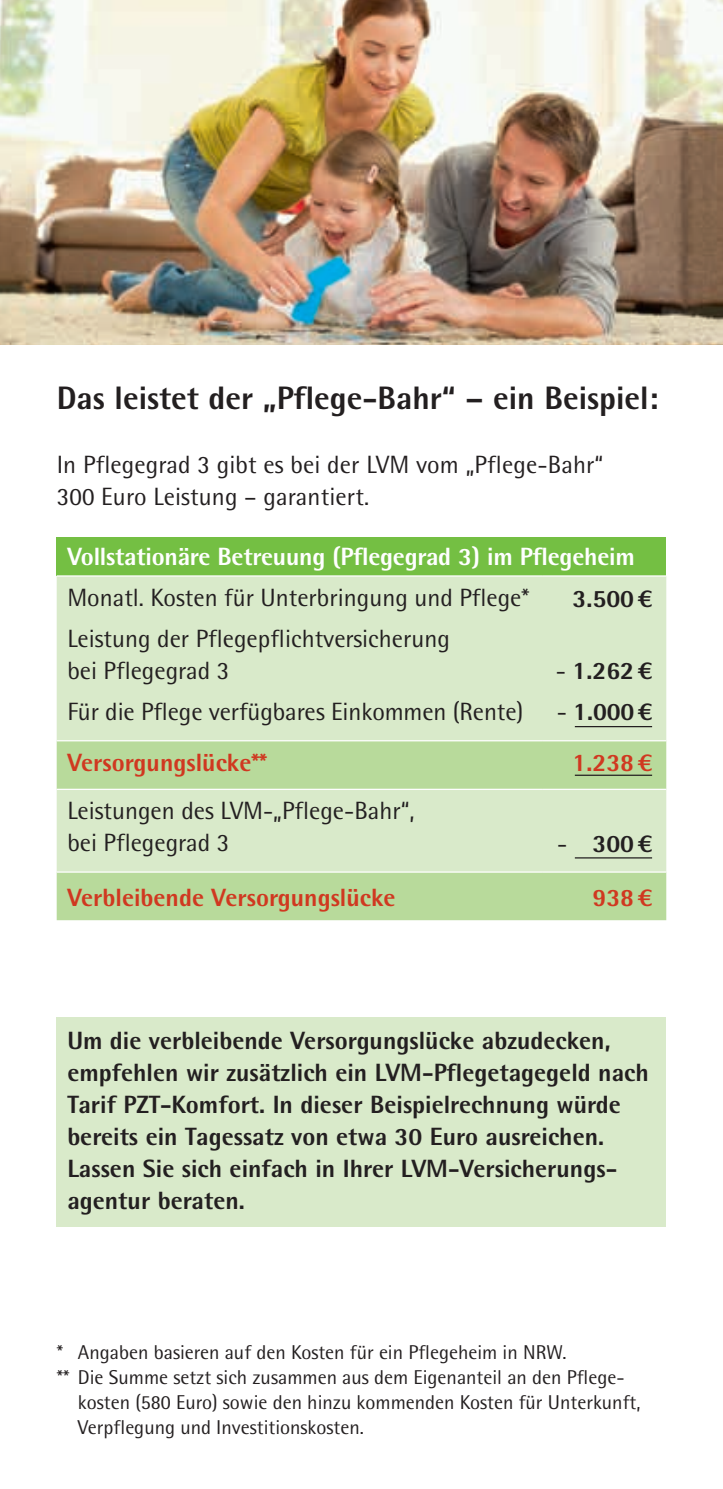
<style>
.page{position:relative;width:723px;height:1489px;background:#fff}
.page>*{position:absolute;margin:0;border:0;box-sizing:border-box;transform-origin:0 0}
.t1{font:800 32.5px "Lvm Rotis";color:#231f20}
.t2{font:800 25px/32px "Lvm Rotis";color:#231f20}
.t3{font:25px/32px "Lvm Rotis";color:#231f20}
.t4{font:800 25px "Lvm Rotis";color:#d03820}
.t5{font:800 25px "Lvm Rotis";letter-spacing:-.01em;color:#fff}
.t6{font:20px "Lvm Rotis";color:#231f20}
.s1{font-weight:400}
</style>
<div class="page">
<img style="left:0;top:0;width:723px;height:345px">
<div style="left:57px;top:537px;width:609px;height:39px;background:#74bf43"></div>
<div style="left:57px;top:576px;width:609px;height:164px;background:#d9eaca"></div>
<svg style="left:57px;top:741px;width:609px;height:179px;background:#c7e1b1"></svg>
<hr style="left:57px;top:575px;width:486px;height:1px;background:#fff">
<hr style="left:543px;top:575px;width:123px;height:1px;background:#fff">
<hr style="left:57px;top:788px;width:486px;height:2px;background:#fff">
<hr style="left:543px;top:788px;width:123px;height:2px;background:#fff">
<hr style="left:57px;top:871px;width:486px;height:1px;background:#fff">
<hr style="left:543px;top:871px;width:123px;height:1px;background:#fff">
<hr style="left:575px;top:726px;width:77px;height:1px;background:#231f20">
<hr style="left:575px;top:857px;width:77px;height:1px;background:#231f20">
<div style="left:57px;top:1017px;width:609px;height:209px;background:#d9eaca"></div>
<hr style="left:575px;top:774px;width:77px;height:1px;background:#231f20">
<h1 class="t1" style="left:57px;top:377px;width:603px">Das leistet der „Pflege-Bahr“ – ein Beispiel:</h1>
<p class="t3" style="left:57px;top:448px;width:548px">In Pflegegrad 3 gibt es bei der LVM vom „Pflege-Bahr“<br>300 Euro Leistung – garantiert.</p>
<p class="t5" style="left:67px;top:540px;width:569px">Vollstationäre Betreuung (Pflegegrad 3) im Pflegeheim</p>
<p class="t3" style="left:67px;top:581px;width:463px">Monatl. Kosten für Unterbringung und Pflege*</p>
<p class="t2" style="left:572px;top:582px;width:81px">3.500€</p>
<p class="t3" style="left:67px;top:622px;width:384px">Leistung der Pflegepflichtversicherung bei Pflegegrad 3</p>
<p class="t2" style="left:556px;top:654px;width:98px"><span class="s1">-</span> 1.262€</p>
<p class="t3" style="left:67px;top:695px;width:457px">Für die Pflege verfügbares Einkommen (Rente)</p>
<p class="t2" style="left:557px;top:695px;width:97px"><span class="s1">-</span> 1.000€</p>
<p class="t4" style="left:67px;top:746px;width:201px">Versorgungslücke**</p>
<p class="t4" style="left:572px;top:746px;width:81px">1.238€</p>
<p class="t3" style="left:67px;top:794px;width:349px">Leistungen des LVM-„Pflege-Bahr“, bei Pflegegrad 3</p>
<p class="t2" style="left:557px;top:826px;width:97px"><span class="s1">-</span> 300€</p>
<p class="t4" style="left:67px;top:881px;width:330px">Verbleibende Versorgungslücke</p>
<p class="t4" style="left:592px;top:881px;width:61px">938€</p>
<p class="t2" style="left:67px;top:1024px;width:583px">Um die verbleibende Versorgungslücke abzudecken, empfehlen wir zusätzlich ein LVM-Pflegetagegeld nach Tarif PZT-Komfort. In dieser Beispielrechnung würde bereits ein Tagessatz von etwa 30 Euro ausreichen.<br>Lassen Sie sich einfach in Ihrer LVM-Versicherungs&shy;agentur beraten.</p>
<p class="t6" style="left:57px;top:1339px;width:511px">* Angaben basieren auf den Kosten für ein Pflegeheim in NRW.</p>
<p class="t6" style="left:57px;top:1364px;width:567px">** Die Summe setzt sich zusammen aus dem Eigenanteil an den Pflege-</p>
<p class="t6" style="left:78px;top:1389px;width:564px">kosten (580 Euro) sowie den hinzu kommenden Kosten für Unterkunft,</p>
<p class="t6" style="left:78px;top:1414px;width:287px">Verpflegung und Investitionskosten.</p>
</div>
